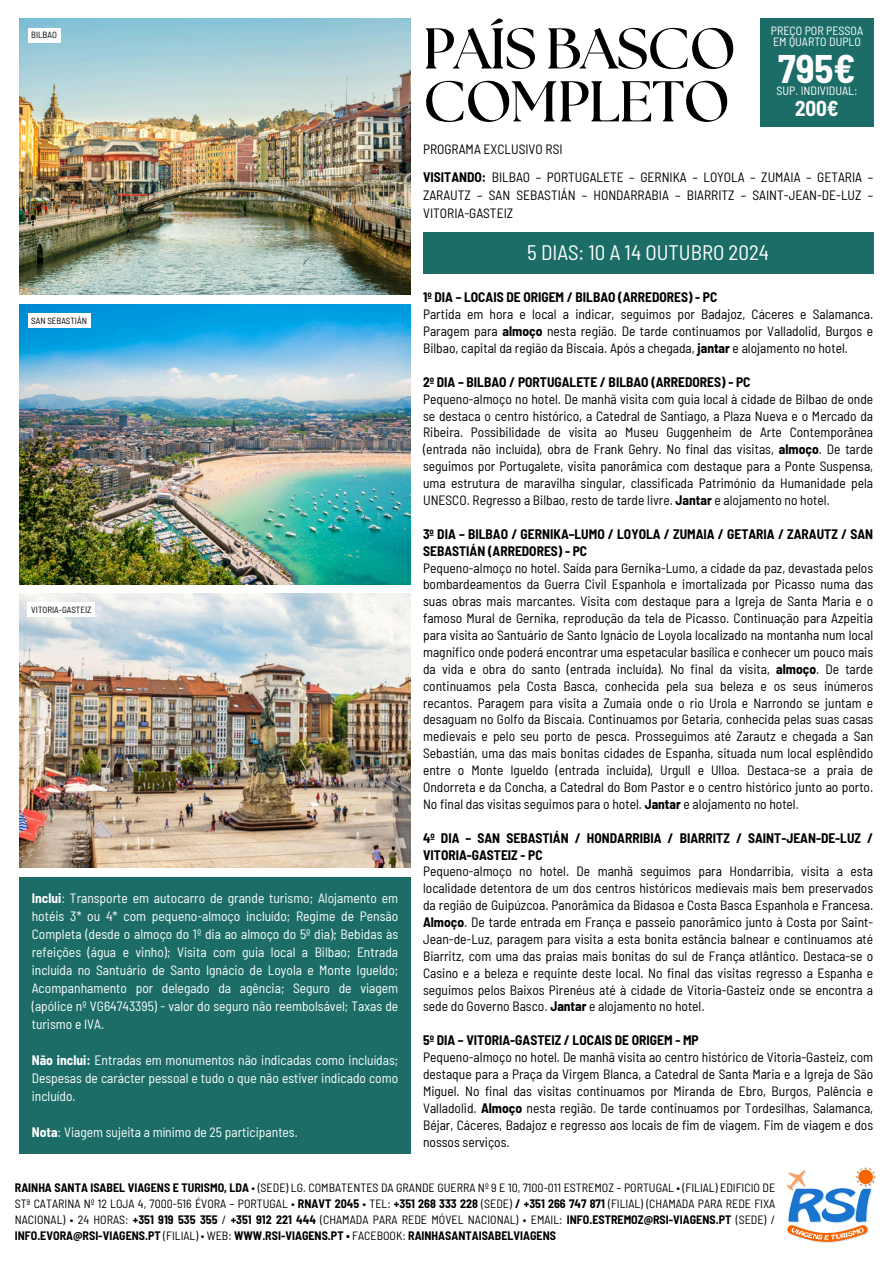
<style>
.page{position:relative;width:894px;height:1264px;background:#fff}
.page>*{position:absolute;margin:0;border:0;box-sizing:border-box;transform-origin:0 0}
.t1{font:700 57.3px/52.8px "The Seasons";letter-spacing:-.02em;color:#000}
.t2{font:700 semi-condensed 39px "Barlow";color:#fff}
.t3{font:semi-condensed 21px "Barlow";color:#fff}
.t4{font:700 semi-condensed 21px "Barlow";color:#fff}
.t5{font:semi-condensed 13.5px/16.8px "Barlow";color:#000;text-align:justify}
.t6{font:semi-condensed 13.5px/18px "Barlow";color:#fff;text-align:justify}
.t7{font:700 semi-condensed 13.5px/16.8px "Barlow";color:#000}
.t8{font:semi-condensed 12px/16px "Barlow";color:#000;text-align:justify}
.t9{font:semi-condensed 12px/11.2px "Barlow";color:#fff}
.t10{font:semi-condensed 9px "Barlow";color:#000}
.s1{font-weight:700}
</style>
<div class="page">
<img style="left:786px;top:1167px;width:90px;height:75px">
<div style="left:19px;top:877px;width:391px;height:276px;background:#1c6d68"></div>
<div style="left:423px;top:232px;width:450px;height:41px;background:#1c6d68"></div>
<img style="left:19px;top:18px;width:392px;height:276px">
<div style="left:760px;top:18px;width:113px;height:108px;background:#1c6d68"></div>
<img style="left:19px;top:304px;width:392px;height:280px">
<img style="left:19px;top:593px;width:392px;height:274px">
<div style="left:28px;top:28px;width:32px;height:14px;background:#fff"></div>
<div style="left:28px;top:314px;width:62px;height:14px;background:#fff"></div>
<div style="left:28px;top:603px;width:67px;height:14px;background:#fff"></div>
<h5 class="t10" style="left:31px;top:29px;width:27px">BILBAO</h5>
<h3 class="t1" style="left:423px;top:25px;width:314px">PAÍS BASCO<br>COMPLETO</h3>
<h3 class="t5" style="left:423px;top:140px;width:141px">PROGRAMA EXCLUSIVO RSI</h3>
<h2 class="t5" style="left:423px;top:167px;width:451px;line-height:18px"><span class="s1">VISITANDO:</span> BILBAO – PORTUGALETE – GERNIKA – LOYOLA – ZUMAIA – GETARIA – ZARAUTZ – SAN SEBASTIÁN – HONDARRABIA – BIARRITZ – SAINT-JEAN-DE-LUZ – VITORIA-GASTEIZ</h2>
<p class="t9" style="left:770px;top:24px;width:94px">PREÇO POR PESSOA<br>EM QUARTO DUPLO</p>
<p class="t2" style="left:778px;top:44px;width:79px">795€</p>
<p class="t9" style="left:776px;top:85px;width:82px">SUP. INDIVIDUAL:</p>
<p class="t4" style="left:794px;top:95px;width:45px">200€</p>
<p class="t3" style="left:527px;top:239px;width:243px">5 DIAS: 10 A 14 OUTUBRO 2024</p>
<p class="t7" style="left:423px;top:288px;width:296px">1º DIA – LOCAIS DE ORIGEM / BILBAO (ARREDORES) - PC</p>
<p class="t5" style="left:423px;top:305px;width:451px">Partida em hora e local a indicar, seguimos por Badajoz, Cáceres e Salamanca.<br>Paragem para <span class="s1">almoço</span> nesta região. De tarde continuamos por Valladolid, Burgos e Bilbao, capital da região da Biscaia. Após a chegada, <span class="s1">jantar</span> e alojamento no hotel.</p>
<p class="t7" style="left:423px;top:373px;width:329px">2º DIA – BILBAO / PORTUGALETE / BILBAO (ARREDORES) - PC</p>
<p class="t5" style="left:423px;top:390px;width:451px">Pequeno-almoço no hotel. De manhã visita com guia local à cidade de Bilbao de onde se destaca o centro histórico, a Catedral de Santiago, a Plaza Nueva e o Mercado da Ribeira. Possibilidade de visita ao Museu Guggenheim de Arte Contemporânea (entrada não incluída), obra de Frank Gehry. No final das visitas, <span class="s1">almoço</span>. De tarde seguimos por Portugalete, visita panorâmica com destaque para a Ponte Suspensa, uma estrutura de maravilha singular, classificada Património da Humanidade pela UNESCO. Regresso a Bilbao, resto de tarde livre. <span class="s1">Jantar</span> e alojamento no hotel.</p>
<p class="t7" style="left:423px;top:525px;width:451px">3º DIA – BILBAO / GERNIKA–LUMO / LOYOLA / ZUMAIA / GETARIA / ZARAUTZ / SAN<br>SEBASTIÁN (ARREDORES) - PC</p>
<p class="t5" style="left:423px;top:558px;width:451px">Pequeno-almoço no hotel. Saída para Gernika-Lumo, a cidade da paz, devastada pelos bombardeamentos da Guerra Civil Espanhola e imortalizada por Picasso numa das suas obras mais marcantes. Visita com destaque para a Igreja de Santa Maria e o famoso Mural de Gernika, reprodução da tela de Picasso. Continuação para Azpeitia para visita ao Santuário de Santo Ignácio de Loyola localizado na montanha num local magnifico onde poderá encontrar uma espetacular basílica e conhecer um pouco mais da vida e obra do santo (entrada incluída). No final da visita, <span class="s1">almoço</span>. De tarde continuamos pela Costa Basca, conhecida pela sua beleza e os seus inúmeros recantos. Paragem para visita a Zumaia onde o rio Urola e Narrondo se juntam e desaguam no Golfo da Biscaia. Continuamos por Getaria, conhecida pelas suas casas medievais e pelo seu porto de pesca. Prosseguimos até Zarautz e chegada a San Sebastián, uma das mais bonitas cidades de Espanha, situada num local esplêndido entre o Monte Igueldo (entrada incluída), Urgull e Ulloa. Destaca-se a praia de Ondorreta e da Concha, a Catedral do Bom Pastor e o centro histórico junto ao porto.<br>No final das visitas seguimos para o hotel. <span class="s1">Jantar</span> e alojamento no hotel.</p>
<p class="t7" style="left:423px;top:828px;width:451px">4º DIA – SAN SEBASTIÁN / HONDARRIBIA / BIARRITZ / SAINT-JEAN-DE-LUZ /<br>VITORIA-GASTEIZ - PC</p>
<p class="t5" style="left:423px;top:862px;width:451px">Pequeno-almoço no hotel. De manhã seguimos para Hondarribia, visita a esta localidade detentora de um dos centros históricos medievais mais bem preservados da região de Guipúzcoa. Panorâmica da Bidasoa e Costa Basca Espanhola e Francesa.<br><span class="s1">Almoço</span>. De tarde entrada em França e passeio panorâmico junto à Costa por Saint-Jean-de-Luz, paragem para visita a esta bonita estância balnear e continuamos até Biarritz, com uma das praias mais bonitas do sul de França atlântico. Destaca-se o Casino e a beleza e requinte deste local. No final das visitas regresso a Espanha e seguimos pelos Baixos Pirenéus até à cidade de Vitoria-Gasteiz onde se encontra a sede do Governo Basco. <span class="s1">Jantar</span> e alojamento no hotel.</p>
<p class="t7" style="left:423px;top:1031px;width:277px">5º DIA – VITORIA-GASTEIZ / LOCAIS DE ORIGEM - MP</p>
<p class="t5" style="left:423px;top:1048px;width:451px">Pequeno-almoço no hotel. De manhã visita ao centro histórico de Vitoria-Gasteiz, com destaque para a Praça da Virgem Blanca, a Catedral de Santa Maria e a Igreja de São Miguel. No final das visitas continuamos por Miranda de Ebro, Burgos, Palência e Valladolid. <span class="s1">Almoço</span> nesta região. De tarde continuamos por Tordesilhas, Salamanca, Béjar, Cáceres, Badajoz e regresso aos locais de fim de viagem. Fim de viagem e dos nossos serviços.</p>
<h4 class="t8" style="left:15px;top:1179px;width:761px"><span class="s1">RAINHA SANTA ISABEL VIAGENS E TURISMO, LDA</span> • (SEDE) LG. COMBATENTES DA GRANDE GUERRA Nº 9 E 10, 7100-011 ESTREMOZ – PORTUGAL • (FILIAL) EDIFICIO DE STª CATARINA Nº 12 LOJA 4, 7000-516 ÉVORA – PORTUGAL • <span class="s1">RNAVT 2045</span> • TEL: <span class="s1">+351 268 333 228</span> (SEDE) <span class="s1">/ +351 266 747 871</span> (FILIAL) (CHAMADA PARA REDE FIXA NACIONAL) • 24 HORAS: <span class="s1">+351 919 535 355</span> / <span class="s1">+351 912 221 444</span> (CHAMADA PARA REDE MÓVEL NACIONAL) • EMAIL: <span class="s1">INFO.ESTREMOZ@RSI-VIAGENS.PT</span> (SEDE) / <span class="s1">INFO.EVORA@RSI-VIAGENS.PT</span> (FILIAL) • WEB: <span class="s1">WWW.RSI-VIAGENS.PT •</span> FACEBOOK: <span class="s1">RAINHASANTAISABELVIAGENS</span></h4>
<h5 class="t10" style="left:31px;top:315px;width:57px">SAN SEBASTIÁN</h5>
<p class="t10" style="left:31px;top:604px;width:62px">VITORIA-GASTEIZ</p>
<h4 class="t6" style="left:32px;top:888px;width:368px"><span class="s1">Inclui</span>: Transporte em autocarro de grande turismo; Alojamento em hotéis 3* ou 4* com pequeno-almoço incluído; Regime de Pensão Completa (desde o almoço do 1º dia ao almoço do 5º dia); Bebidas às refeições (água e vinho); Visita com guia local a Bilbao; Entrada incluída no Santuário de Santo Ignácio de Loyola e Monte Igueldo; Acompanhamento por delegado da agência; Seguro de viagem (apólice nº VG64743395) - valor do seguro não reembolsável; Taxas de turismo e IVA.</h4>
<h4 class="t6" style="left:32px;top:1050px;width:368px"><span class="s1">Não inclui:</span> Entradas em monumentos não indicadas como incluídas; Despesas de carácter pessoal e tudo o que não estiver indicado como incluído.</h4>
<h1 class="t6" style="left:32px;top:1122px;width:267px"><span class="s1">Nota</span>: Viagem sujeita a mínimo de 25 participantes.</h1>
</div>
